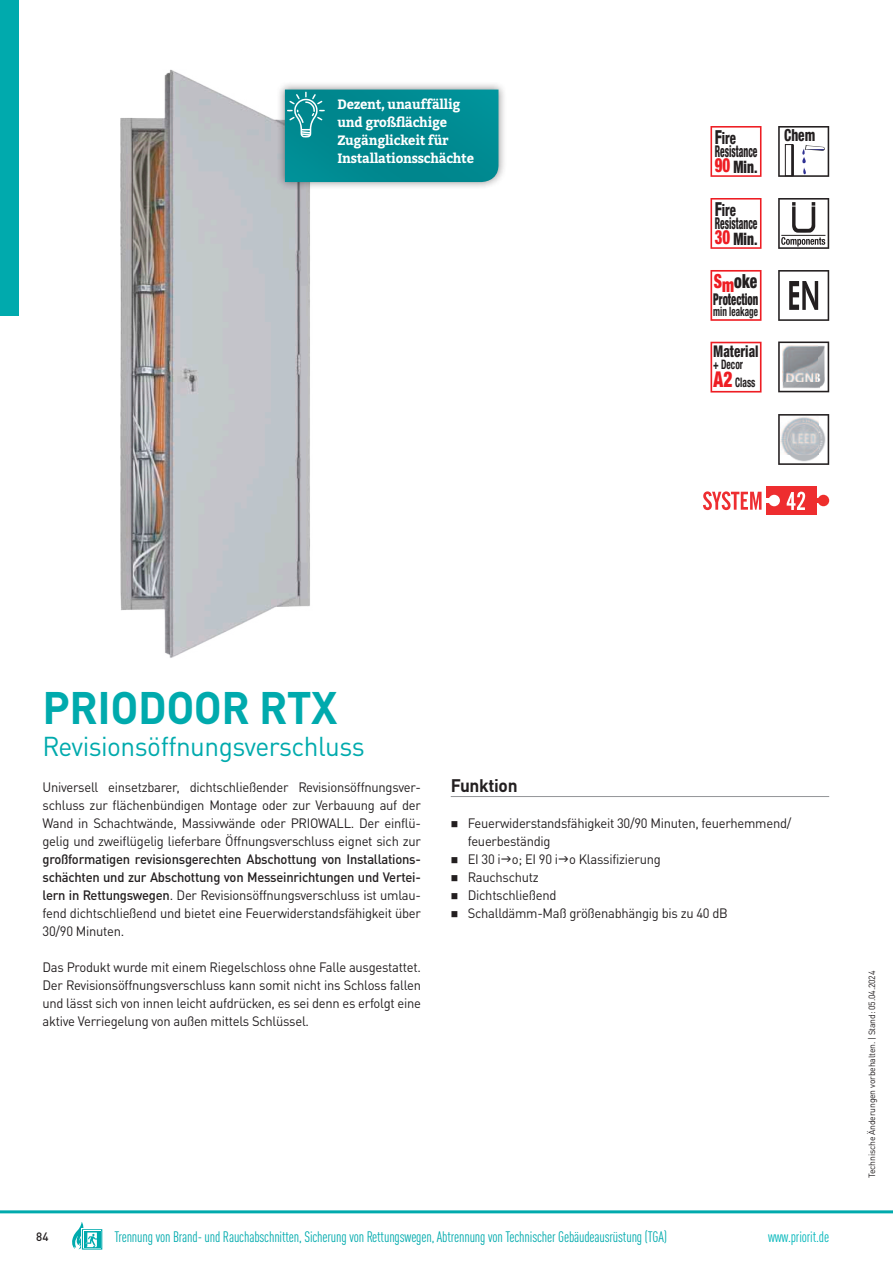
<style>
.page{position:relative;width:893px;height:1263px;background:#fff}
.page>*{position:absolute;margin:0;border:0;box-sizing:border-box;transform-origin:0 0}
.t1{font:700 45px "DINOT";letter-spacing:-.01em;color:#00aaad}
.t2{font:27px "DINOT";letter-spacing:-.02em;color:#00aaad}
.t3{font:900 condensed 19.65px "Helvetica Neue LT Std";color:#ee1d23;scale:.76 1}
.t4{font:900 condensed 19.5px "Helvetica Neue LT Std";letter-spacing:.01em;color:#231f20;scale:.79 1}
.t5{font:700 18px "DINOT";letter-spacing:-.02em;color:#231f20;scale:.96 1}
.t6{font:900 condensed 17.25px "Helvetica Neue LT Std";color:#231f20;scale:.78 1}
.t7{font:800 condensed 16.65px "Helvetica Neue LT Std";color:#231f20;scale:.77 1}
.t8{font:800 condensed 16.65px "Helvetica Neue LT Std";color:#231f20;scale:.8 1}
.t9{font:800 condensed 16.2px "Helvetica Neue LT Std";color:#231f20;scale:.58 1}
.t10{font:900 condensed 16.2px "Helvetica Neue LT Std";color:#231f20;scale:.65 1}
.t11{font:800 condensed 16.2px "Helvetica Neue LT Std";color:#231f20;scale:.81 1}
.t12{font:condensed 15px "DINOT";letter-spacing:-.01em;color:#00aaad}
.t13{font:condensed 15px "DINOT";letter-spacing:-.01em;color:#00b6ba}
.t14{font:13.5px/18px "DINOT";letter-spacing:-.02em;color:#231f20;text-align:justify;scale:.96 1}
.t15{font:500 13.5px/18px "DINOT";letter-spacing:-.02em;color:#231f20;text-align:justify;scale:.96 1}
.t16{font:700 13.5px/18px "Bitter";letter-spacing:-.02em;color:#fff;scale:.96 1}
.t17{font:700 condensed 13.2px/18.5px "Helvetica Neue LT Std";color:#231f20;scale:.72 1}
.t18{font:700 condensed 12.9px "Helvetica Neue LT Std";color:#231f20;scale:.71 1}
.t19{font:500 12px "DINOT";color:#231f20;scale:.96 1}
.t20{font:9px "DINOT";letter-spacing:-.02em;color:#231f20;scale:.96 1}
.s1{font-size:19.35px}
.s2{font-size:12.15px}
.s3{color:#ee1d23}
.s4{font-weight:900;font-size:21.75px;color:#ee1d23}
.s5{font-weight:400}
</style>
<div class="page">
<div style="left:766px;top:486px;width:50px;height:29px;background:#ee2d2f"></div>
<svg style="left:787px;top:492px;width:18px;height:18px"></svg>
<div style="left:818px;top:495px;width:11px;height:11px;background:#ee2e2c;border-radius:50%"></div>
<div style="left:768px;top:495px;width:12px;height:11px;background:#fff;border-radius:50%"></div>
<svg style="left:703px;top:491px;width:68px;height:19px"></svg>
<svg style="left:710px;top:342px;width:51px;height:50px"></svg>
<svg style="left:710px;top:198px;width:51px;height:51px"></svg>
<svg style="left:710px;top:126px;width:51px;height:51px"></svg>
<svg style="left:710px;top:270px;width:51px;height:51px"></svg>
<svg style="left:778px;top:126px;width:51px;height:51px"></svg>
<svg style="left:778px;top:198px;width:51px;height:51px"></svg>
<svg style="left:778px;top:270px;width:51px;height:51px"></svg>
<svg style="left:778px;top:341px;width:51px;height:51px"></svg>
<img style="left:782px;top:345px;width:43px;height:43px">
<svg style="left:778px;top:414px;width:51px;height:51px"></svg>
<img style="left:781px;top:417px;width:45px;height:45px">
<img style="left:120px;top:69px;width:190px;height:589px">
<hr style="left:451px;top:796px;width:378px;height:1px;background:#939598">
<div style="left:277px;top:81px;width:230px;height:110px;background:#231f20;opacity:.5"></div>
<div style="left:285px;top:90px;width:213px;height:92px;background:#008990"></div>
<svg style="left:287px;top:92px;width:38px;height:45px;background:#2b9ba1"></svg>
<hr style="left:0;top:1210px;width:893px;height:3px;background:#00aaad">
<div style="left:0;top:0;width:19px;height:316px;background:#00aaad"></div>
<svg style="left:81px;top:1229px;width:22px;height:21px"></svg>
<div style="left:82px;top:1229px;width:20px;height:20px;border:1px solid #00aaad"></div>
<div style="left:83px;top:1231px;width:18px;height:17px;background:#00aaad"></div>
<svg style="left:72px;top:1222px;width:25px;height:27px"></svg>
<p class="t16" style="left:338px;top:96px;width:144px">Dezent, unauffällig und großflächige<br>Zugänglickeit für<br>Installationsschächte</p>
<p class="t7" style="left:715px;top:128px;width:29px"><span class="s1">F</span>ire</p>
<p class="t9" style="left:715px;top:142px;width:75px">Resistance</p>
<p class="t6" style="left:733px;top:157px;width:32px">Min<span class="s2">.</span></p>
<h3 class="t3" style="left:715px;top:154px;width:22px">90</h3>
<p class="t7" style="left:715px;top:200px;width:29px"><span class="s1">F</span>ire</p>
<p class="t9" style="left:715px;top:214px;width:75px">Resistance</p>
<p class="t6" style="left:733px;top:228px;width:32px">Min<span class="s2">.</span></p>
<h3 class="t3" style="left:715px;top:226px;width:22px">30</h3>
<h3 class="t4" style="left:714px;top:270px;width:57px"><span class="s3">Sm</span>oke</h3>
<p class="t10" style="left:713px;top:290px;width:71px">Protection</p>
<p class="t18" style="left:713px;top:307px;width:65px">min leakage</p>
<p class="t11" style="left:713px;top:342px;width:58px">Material</p>
<p class="t17" style="left:713px;top:355px;width:60px">+ Decor<br><span class="s4">A2</span> Class</p>
<p class="t8" style="left:784px;top:126px;width:40px">Chem</p>
<h1 class="t1" style="left:43px;top:691px;width:296px">PRIODOOR RTX</h1>
<h2 class="t2" style="left:43px;top:732px;width:324px">Revisionsöffnungsverschluss</h2>
<p class="t14" style="left:43px;top:779px;width:396px">Universell einsetzbarer, dichtschließender Revisionsöffnungsver-</p>
<h3 class="t5" style="left:451px;top:779px;width:71px">Funktion</h3>
<p class="t14" style="left:43px;top:797px;width:396px">schluss zur flächenbündigen Montage oder zur Verbauung auf der Wand in Schachtwände, Massivwände oder PRIOWALL. Der einflü&shy;gelig und zweiflügelig lieferbare Öffnungsverschluss eignet sich zur</p>
<p class="t15" style="left:43px;top:852px;width:396px">großformatigen revisionsgerechten Abschottung von Installations&shy;schächten und zur Abschottung von Messeinrichtungen und Vertei&shy;lern in Rettungswegen<span class="s5">. Der Revisionsöffnungsverschluss ist umlau&shy;fend dichtschließend und bietet eine Feuerwiderstandsfähigkeit über 30/90 Minuten.</span></p>
<p class="t14" style="left:43px;top:959px;width:396px">Das Produkt wurde mit einem Riegelschloss ohne Falle ausgestattet.<br>Der Revisionsöffnungsverschluss kann somit nicht ins Schloss fallen und lässt sich von innen leicht aufdrücken, es sei denn es erfolgt eine aktive Verriegelung von außen mittels Schlüssel.</p>
<p class="t14" style="left:468px;top:815px;width:339px;text-align:left">Feuerwiderstandsfähigkeit 30/90 Minuten, feuerhemmend/ feuerbeständig<br>EI 30 i o; EI 90 i o Klassifizierung<br>Rauchschutz<br>Dichtschließend<br>Schalldämm-Maß größenabhängig bis zu 40 dB</p>
<p class="t19" style="left:36px;top:1232px;width:15px">84</p>
<p class="t12" style="left:114px;top:1230px;width:554px">Trennung von Brand- und Rauchabschnitten, Sicherung von Rettungswegen, Abtrennung von Technischer Gebäudeausrüstung (TGA)</p>
<p class="t13" style="left:768px;top:1230px;width:63px">www.priorit.de</p>
<p class="t20" style="left:867px;top:1178px;width:217px;rotate:-90deg">Technische Änderungen vorbehalten. | Stand: 05.04.2024</p>
</div>
